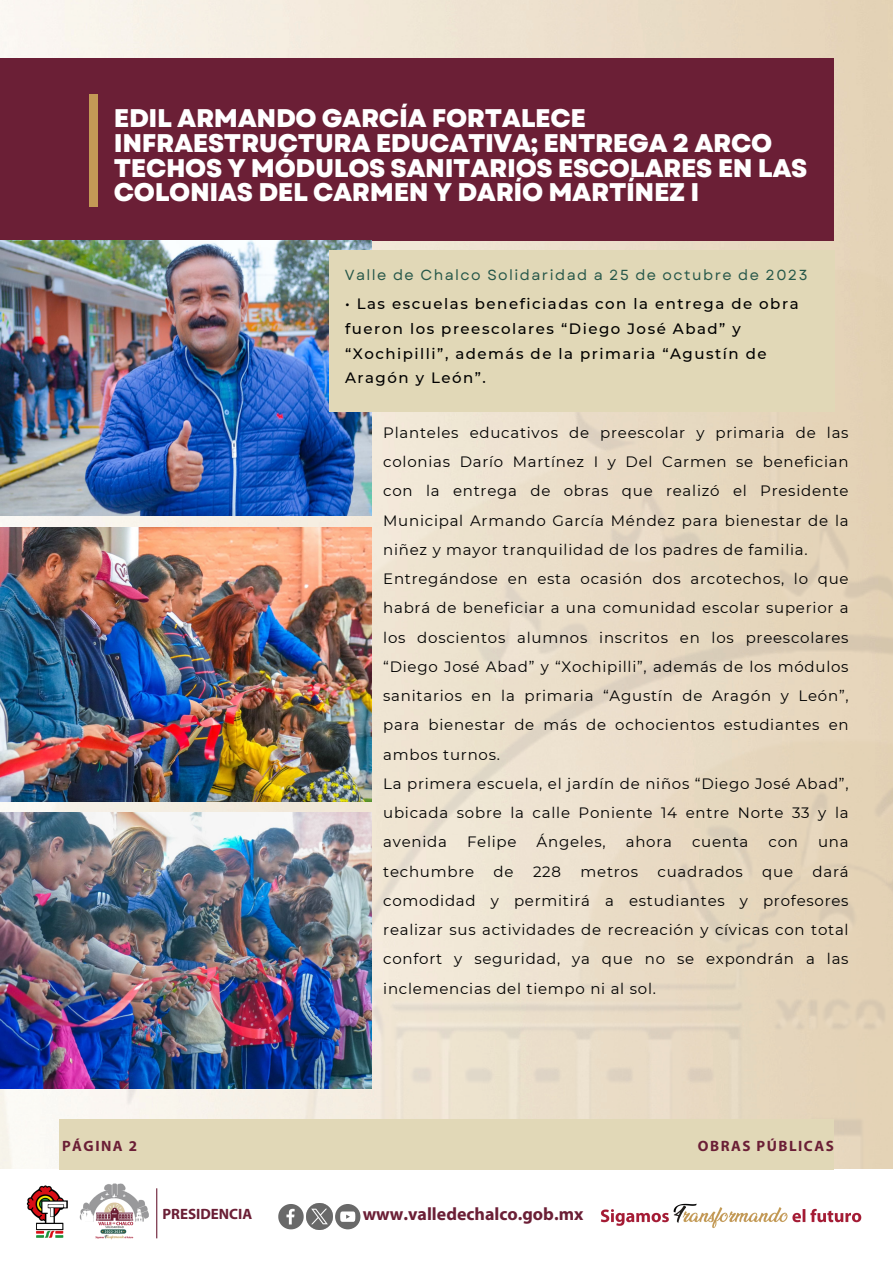
<style>
.page{position:relative;width:893px;height:1264px;background:#fff}
.page>*{position:absolute;margin:0;border:0;box-sizing:border-box;transform-origin:0 0}
.t1{font:800 25.5px/24.8px "Garet";letter-spacing:-.015em;color:#fff}
.t2{font:700 17.85px "Myriad Pro";color:#6b1f36}
.t3{font:15px/29.2px "Montserrat";letter-spacing:.05em;color:#000;text-align:justify}
.t4{font:500 15px/24.8px "Montserrat";letter-spacing:.1em;color:#000}
.t5{font:700 15px "Myriad Pro";letter-spacing:.1em;color:#6b1f36}
.t6{font:700 15px "Myriad Pro";color:#6b1f36}
.t7{font:14.55px "Garet";letter-spacing:.1em;color:#265749}
</style>
<div class="page">
<img style="left:0;top:0;width:892px;height:241px">
<img style="left:0;top:241px;width:892px;height:928px">
<div style="left:0;top:59px;width:833px;height:182px;background:#6b1f36"></div>
<div style="left:89px;top:94px;width:9px;height:112px;background:#c39956"></div>
<img style="left:27px;top:1185px;width:41px;height:53px">
<img style="left:79px;top:1183px;width:79px;height:57px">
<hr style="left:156px;top:1188px;width:1px;height:50px;background:#6b1f36">
<img style="left:600px;top:1203px;width:262px;height:25px">
<div style="left:59px;top:1118px;width:774px;height:51px;background:#e1d8b7"></div>
<img style="left:0;top:240px;width:371px;height:276px">
<img style="left:0;top:527px;width:371px;height:274px">
<img style="left:0;top:812px;width:371px;height:276px">
<div style="left:329px;top:250px;width:505px;height:162px;background:#e1d8b7"></div>
<svg style="left:278px;top:1204px;width:25px;height:25px"></svg>
<svg style="left:335px;top:1204px;width:25px;height:25px"></svg>
<img style="left:307px;top:1203px;width:25px;height:26px">
<p class="t1" style="left:114px;top:106px;width:695px">EDIL ARMANDO GARCÍA FORTALECE INFRAESTRUCTURA EDUCATIVA; ENTREGA 2 ARCO TECHOS Y MÓDULOS SANITARIOS ESCOLARES EN LAS COLONIAS DEL CARMEN Y DARÍO MARTÍNEZ I</p>
<p class="t7" style="left:345px;top:264px;width:464px">Valle de Chalco Solidaridad a 25 de octubre de 2023</p>
<p class="t4" style="left:345px;top:291px;width:455px">• Las escuelas beneficiadas con la entrega de obra fueron los preescolares “Diego José Abad” y “Xochipilli”, además de la primaria “Agustín de Aragón y León”.</p>
<p class="t3" style="left:383px;top:418px;width:467px">Planteles educativos de preescolar y primaria de las colonias Darío Martínez I y Del Carmen se benefician con la entrega de obras que realizó el Presidente Municipal Armando García Méndez para bienestar de la niñez y mayor tranquilidad de los padres de familia.</p>
<p class="t3" style="left:383px;top:564px;width:467px">Entregándose en esta ocasión dos arcotechos, lo que habrá de beneficiar a una comunidad escolar superior a los doscientos alumnos inscritos en los preescolares “Diego José Abad” y “Xochipilli”, además de los módulos sanitarios en la primaria “Agustín de Aragón y León”, para bienestar de más de ochocientos estudiantes en ambos turnos.</p>
<p class="t3" style="left:383px;top:768px;width:467px">La primera escuela, el jardín de niños “Diego José Abad”, ubicada sobre la calle Poniente 14 entre Norte 33 y la avenida</p>
<p class="t3" style="left:467px;top:827px;width:51px">Felipe</p>
<p class="t3" style="left:536px;top:827px;width:71px">Ángeles,</p>
<p class="t3" style="left:625px;top:827px;width:48px">ahora</p>
<p class="t3" style="left:692px;top:827px;width:58px">cuenta</p>
<p class="t3" style="left:768px;top:827px;width:31px">con</p>
<p class="t3" style="left:818px;top:827px;width:32px">una</p>
<p class="t3" style="left:383px;top:856px;width:92px">techumbre</p>
<p class="t3" style="left:493px;top:856px;width:21px">de</p>
<p class="t3" style="left:533px;top:856px;width:30px">228</p>
<p class="t3" style="left:580px;top:856px;width:59px">metros</p>
<p class="t3" style="left:657px;top:856px;width:87px">cuadrados</p>
<p class="t3" style="left:762px;top:856px;width:32px">que</p>
<p class="t3" style="left:383px;top:856px;width:467px;text-indent:429px">dará comodidad y permitirá a estudiantes y profesores realizar sus actividades de recreación y cívicas con total confort y seguridad, ya que no se expondrán a las inclemencias del tiempo ni al sol.</p>
<p class="t5" style="left:62px;top:1139px;width:77px">PÁGINA 2</p>
<p class="t5" style="left:697px;top:1139px;width:137px">OBRAS PÚBLICAS</p>
<p class="t6" style="left:162px;top:1208px;width:91px">PRESIDENCIA</p>
<p class="t2" style="left:362px;top:1206px;width:222px">www.valledechalco.gob.mx</p>
</div>
